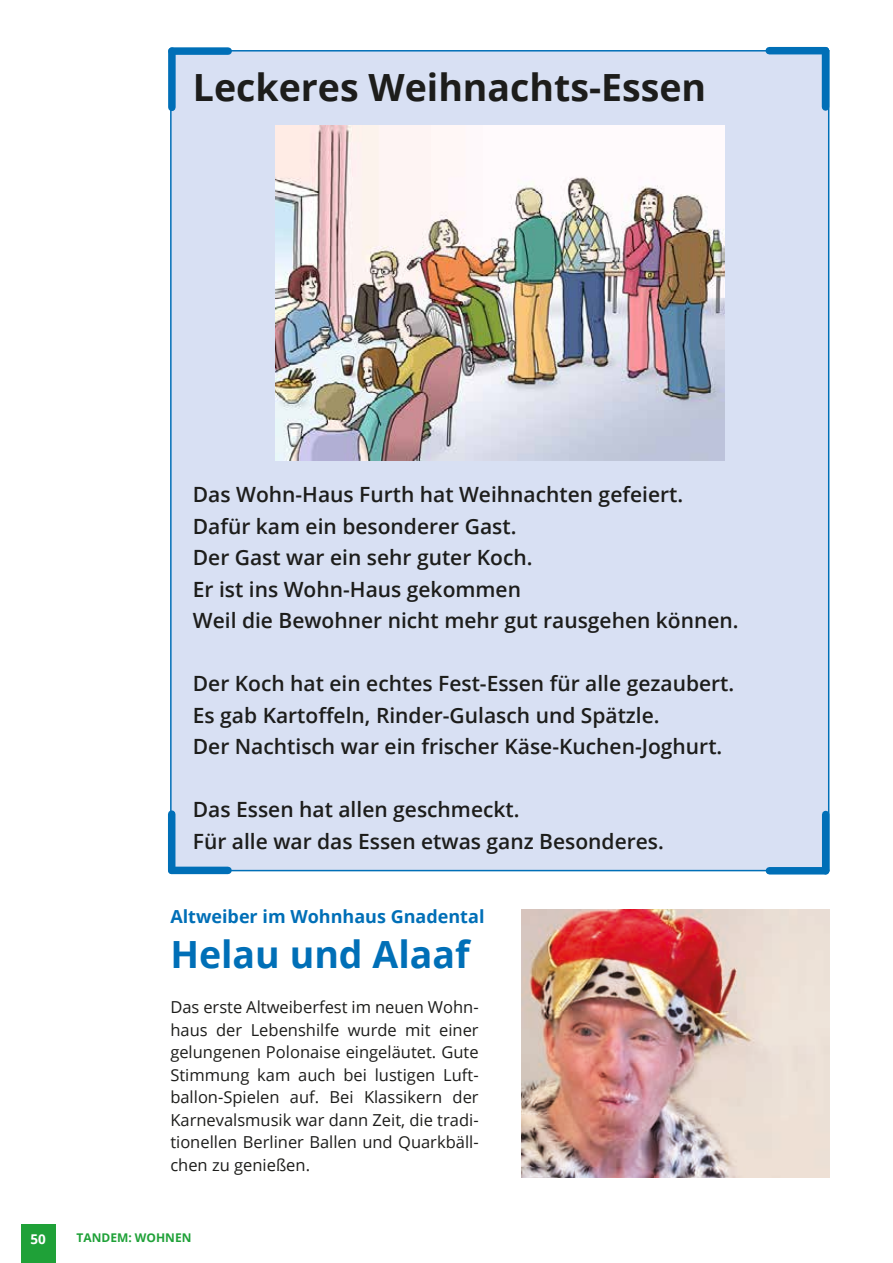
<style>
.page{position:relative;width:893px;height:1263px;background:#fff}
.page>*{position:absolute;margin:0;border:0;box-sizing:border-box;transform-origin:0 0}
.t1{font:700 37.5px "Open Sans";color:#1d1d1b}
.t2{font:700 37.5px "Open Sans";color:#006fb7}
.t3{font:600 21px/31.5px "Open Sans";color:#1d1d1b}
.t4{font:700 18px "Open Sans";color:#006fb7}
.t5{font:16.5px/22.5px "Open Sans";color:#1d1d1b;text-align:justify}
.t6{font:700 13.5px "Open Sans";color:#fff}
.t7{font:700 12px "Open Sans";color:#1fa138}
</style>
<div class="page">
<div style="left:21px;top:1225px;width:34px;height:38px;background:#1fa138"></div>
<div style="left:171px;top:51px;width:658px;height:819px;background:#d8e0f3"></div>
<div style="left:168px;top:51px;width:8px;height:56px;background:#006fb7"></div>
<div style="left:172px;top:47px;width:56px;height:8px;background:#006fb7"></div>
<div style="left:822px;top:814px;width:7px;height:57px;background:#006fb7"></div>
<div style="left:769px;top:867px;width:57px;height:7px;background:#006fb7"></div>
<div style="left:822px;top:51px;width:7px;height:56px;background:#006fb7"></div>
<div style="left:769px;top:47px;width:56px;height:7px;background:#006fb7"></div>
<div style="left:168px;top:814px;width:7px;height:56px;background:#006fb7"></div>
<div style="left:172px;top:867px;width:56px;height:7px;background:#006fb7"></div>
<img style="left:275px;top:126px;width:449px;height:335px">
<img style="left:521px;top:909px;width:308px;height:269px">
<h1 class="t1" style="left:193px;top:61px;width:515px">Leckeres Weihnachts-Essen</h1>
<p class="t3" style="left:193px;top:478px;width:547px">Das Wohn-Haus Furth hat Weihnachten gefeiert.<br>Dafür kam ein besonderer Gast.<br>Der Gast war ein sehr guter Koch.<br>Er ist ins Wohn-Haus gekommen<br>Weil die Bewohner nicht mehr gut rausgehen können.</p>
<p class="t3" style="left:193px;top:667px;width:543px">Der Koch hat ein echtes Fest-Essen für alle gezaubert.<br>Es gab Kartoffeln, Rinder-Gulasch und Spätzle.<br>Der Nachtisch war ein frischer Käse-Kuchen-Joghurt.</p>
<p class="t3" style="left:193px;top:793px;width:473px">Das Essen hat allen geschmeckt.<br>Für alle war das Essen etwas ganz Besonderes.</p>
<p class="t4" style="left:170px;top:904px;width:316px">Altweiber im Wohnhaus Gnadental</p>
<h1 class="t2" style="left:170px;top:928px;width:301px">Helau und Alaaf</h1>
<p class="t5" style="left:170px;top:995px;width:310px">Das erste Altweiberfest im neuen Wohn&shy;haus der Lebenshilfe wurde mit einer gelungenen Polonaise eingeläutet. Gute Stimmung kam auch bei lustigen Luft&shy;ballon-Spielen auf. Bei Klassikern der Karnevalsmusik war dann Zeit, die tradi&shy;tionellen Berliner Ballen und Quarkbäll&shy;chen zu genießen.</p>
<p class="t6" style="left:31px;top:1229px;width:17px">50</p>
<p class="t7" style="left:77px;top:1229px;width:117px">TANDEM: WOHNEN</p>
</div>
